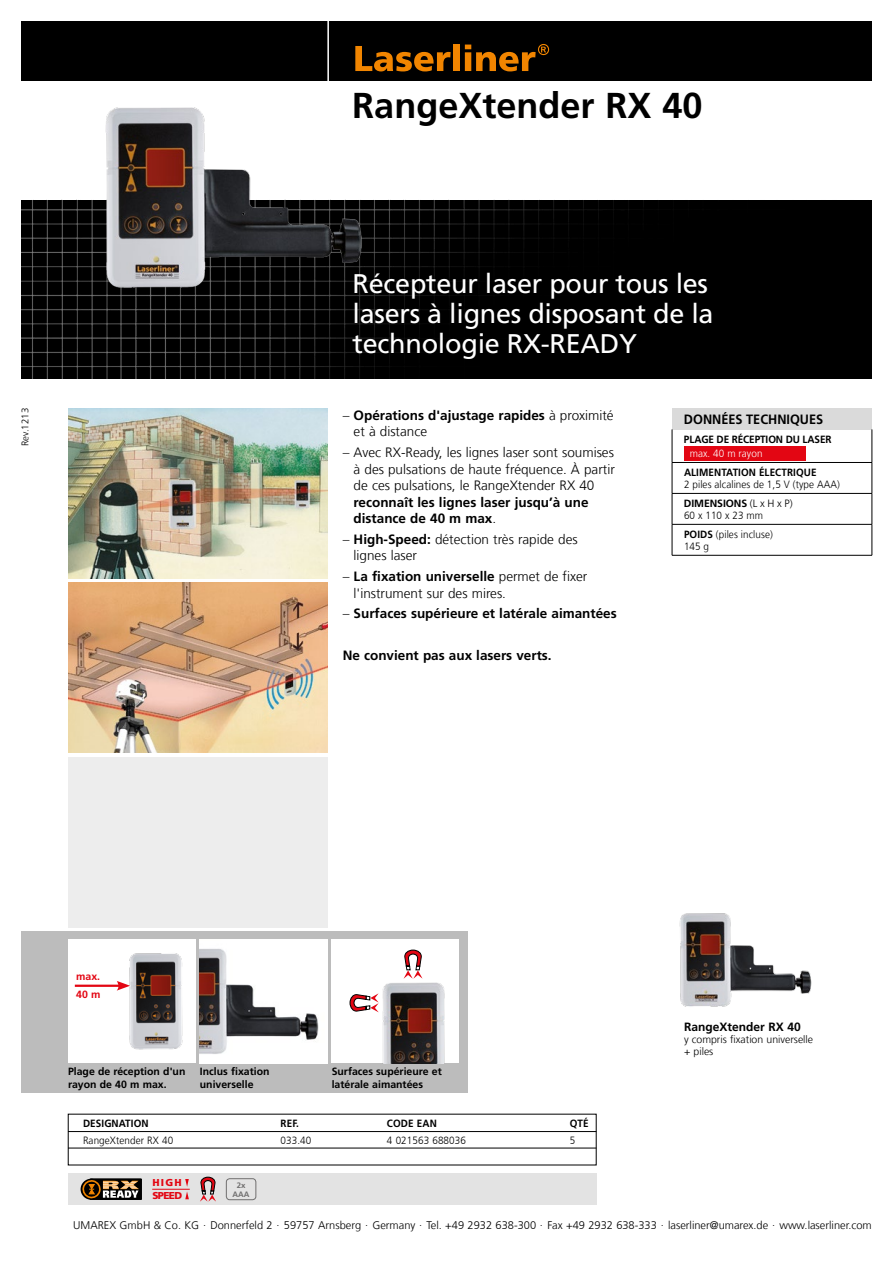
<style>
.page{position:relative;width:893px;height:1263px;background:#fff}
.page>*{position:absolute;margin:0;border:0;box-sizing:border-box;transform-origin:0 0}
.t1{font:700 36px "Frutiger LT Com";color:#000}
.t2{font:27px/30px "Frutiger LT Com";letter-spacing:-.01em;color:#fff}
.t3{font:300 13.5px/16.5px "Frutiger LT Com";color:#000}
.t4{font:700 13.5px/16.5px "Frutiger LT Com";color:#000}
.t5{font:700 13.5px "Frutiger LT Com";color:#000;scale:.94 1}
.t6{font:700 12px "Frutiger LT Com";color:#000}
.t7{font:300 11.1px "Frutiger LT Com";color:#000}
.t8{font:300 10.5px/18.9px "Frutiger LT Com";letter-spacing:.01em;color:#000;scale:.94 1}
.t9{font:700 10.5px/12.6px "Frutiger LT Com";color:#000}
.t10{font:700 10.5px "Frutiger LT Com";color:#000;scale:.94 1}
.t11{font:300 10.5px/12px "Frutiger LT Com";letter-spacing:.01em;color:#000}
.t12{font:700 10.5px "Frutiger LT Com";color:#000;scale:.95 1}
.t13{font:300 10.5px "Frutiger LT Com";letter-spacing:.01em;color:#fff;scale:.94 1}
.t14{font:700 10.5px/18.5px "Frutiger LT Com";color:#e30613}
.t15{font:900 10.05px/12.9px "Frutiger";letter-spacing:-.06em;color:#e30613}
.t16{font:300 9.6px "Frutiger LT Com";color:#000}
.t17{font:700 7.8px/9px "Frutiger LT Com";color:#706f6f;text-align:center}
.s1{font-weight:300}
.s2{font-weight:700}
</style>
<div class="page">
<img style="left:21px;top:200px;width:851px;height:178px">
<img style="left:68px;top:583px;width:259px;height:170px">
<div style="left:21px;top:21px;width:851px;height:60px;background:#000"></div>
<hr style="left:327px;top:20px;width:2px;height:62px;background:#fff">
<svg style="left:355px;top:46px;width:96px;height:25px"></svg>
<div style="left:454px;top:44px;width:6px;height:27px;background:#f18500"></div>
<svg style="left:465px;top:44px;width:84px;height:27px"></svg>
<img style="left:58px;top:107px;width:323px;height:212px">
<div style="left:68px;top:1174px;width:528px;height:31px;background:#e3e3e3"></div>
<svg style="left:200px;top:1177px;width:16px;height:25px"></svg>
<svg style="left:81px;top:1179px;width:21px;height:21px"></svg>
<div style="left:90px;top:1179px;width:52px;height:20px;background:#000"></div>
<div style="left:90px;top:1179px;width:52px;height:21px;border:1px solid #000"></div>
<svg style="left:82px;top:1180px;width:57px;height:18px"></svg>
<svg style="left:185px;top:1179px;width:4px;height:20px"></svg>
<hr style="left:152px;top:1189px;width:38px;height:1px;background:#e30613">
<div style="left:226px;top:1178px;width:30px;height:22px;border:1px solid #706f6f;border-radius:3px"></div>
<div style="left:21px;top:931px;width:447px;height:162px;background:#bcbcbc"></div>
<img style="left:200px;top:940px;width:127px;height:123px">
<div style="left:68px;top:940px;width:128px;height:123px;background:#fff"></div>
<img style="left:129px;top:953px;width:54px;height:97px">
<div style="left:332px;top:940px;width:127px;height:123px;background:#fff"></div>
<img style="left:378px;top:978px;width:67px;height:85px">
<hr style="left:75px;top:985px;width:46px;height:2px;background:#e30613">
<svg style="left:117px;top:981px;width:13px;height:10px"></svg>
<svg style="left:404px;top:949px;width:19px;height:30px"></svg>
<svg style="left:350px;top:993px;width:29px;height:19px"></svg>
<img style="left:68px;top:408px;width:259px;height:170px">
<div style="left:68px;top:757px;width:259px;height:170px;background:#ededed"></div>
<img style="left:679px;top:913px;width:133px;height:94px">
<hr style="left:68px;top:1131px;width:528px;height:1px;background:#000">
<hr style="left:68px;top:1148px;width:528px;height:1px;background:#000">
<div style="left:684px;top:446px;width:122px;height:15px;background:#e30613"></div>
<div style="left:672px;top:408px;width:200px;height:21px;background:#dadada"></div>
<hr style="left:672px;top:429px;width:1px;height:33px;background:#000">
<hr style="left:872px;top:429px;width:1px;height:33px;background:#000">
<hr style="left:672px;top:463px;width:1px;height:30px;background:#000">
<hr style="left:672px;top:494px;width:1px;height:30px;background:#000">
<hr style="left:672px;top:524px;width:1px;height:31px;background:#000">
<hr style="left:672px;top:462px;width:200px;height:1px;background:#000">
<hr style="left:672px;top:493px;width:200px;height:1px;background:#000">
<hr style="left:672px;top:524px;width:200px;height:1px;background:#000">
<hr style="left:872px;top:463px;width:1px;height:30px;background:#000">
<hr style="left:872px;top:494px;width:1px;height:30px;background:#000">
<hr style="left:872px;top:524px;width:1px;height:31px;background:#000">
<hr style="left:672px;top:555px;width:200px;height:1px;background:#000">
<p class="t16" style="left:20px;top:446px;width:39px;rotate:-90deg">Rev.1213</p>
<h1 class="t1" style="left:352px;top:84px;width:352px">RangeXtender RX 40</h1>
<h2 class="t2" style="left:353px;top:268px;width:363px">Récepteur laser pour tous les lasers à lignes disposant de la technologie RX-READY</h2>
<p class="t4" style="left:354px;top:407px;width:262px;text-indent:-11px"><span class="s1">–</span> Opérations d'ajustage rapides <span class="s1">à proximité et à distance</span></p>
<p class="t3" style="left:354px;top:444px;width:263px;text-align:justify;text-indent:-11px">– Avec RX-Ready, les lignes laser sont soumises à des pulsations de haute fréquence. À partir de ces pulsations, le RangeXtender RX 40</p>
<p class="t4" style="left:354px;top:494px;width:236px">reconnaît les lignes laser jusqu’à une distance de 40 m max<span class="s1">.</span></p>
<p class="t3" style="left:354px;top:531px;width:226px;text-indent:-11px">– <span class="s2">High-Speed:</span> détection très rapide des lignes laser</p>
<p class="t3" style="left:354px;top:568px;width:235px;text-indent:-11px">– <span class="s2">La fixation universelle</span> permet de fixer l'instrument sur des mires.</p>
<p class="t4" style="left:343px;top:605px;width:275px"><span class="s1">–</span> Surfaces supérieure et latérale aimantées</p>
<p class="t4" style="left:343px;top:647px;width:210px">Ne convient pas aux lasers verts.</p>
<p class="t5" style="left:684px;top:411px;width:150px">DONNÉES TECHNIQUES</p>
<p class="t12" style="left:684px;top:433px;width:157px">PLAGE DE RÉCEPTION DU LASER</p>
<p class="t13" style="left:690px;top:447px;width:79px">max. 40 m rayon</p>
<p class="t10" style="left:684px;top:466px;width:143px">ALIMENTATION ÉLECTRIQUE</p>
<p class="t8" style="left:684px;top:475px;width:167px">2 piles alcalines de 1,5 V (type AAA)<br><span class="s2">DIMENSIONS</span> (L x H x P)</p>
<p class="t8" style="left:684px;top:506px;width:96px">60 x 110 x 23 mm<br><span class="s2">POIDS</span> (piles incluse)</p>
<p class="t8" style="left:684px;top:537px;width:28px">145 g</p>
<p class="t14" style="left:76px;top:967px;width:26px">max.<br>40 m</p>
<p class="t9" style="left:68px;top:1065px;width:119px">Plage de réception d'un rayon de 40 m max.</p>
<p class="t9" style="left:332px;top:1065px;width:112px">Surfaces supérieure et latérale aimantées</p>
<p class="t9" style="left:200px;top:1065px;width:71px">Inclus fixation universelle</p>
<p class="t10" style="left:83px;top:1117px;width:71px">DESIGNATION</p>
<p class="t10" style="left:281px;top:1117px;width:21px">REF.</p>
<p class="t10" style="left:387px;top:1117px;width:55px">CODE EAN</p>
<p class="t10" style="left:570px;top:1117px;width:22px">QTÉ</p>
<p class="t8" style="left:83px;top:1130px;width:98px">RangeXtender RX 40</p>
<p class="t8" style="left:281px;top:1130px;width:34px">033.40</p>
<p class="t8" style="left:387px;top:1130px;width:86px">4 021563 688036</p>
<p class="t8" style="left:570px;top:1130px;width:7px">5</p>
<p class="t15" style="left:152px;top:1176px;width:31px">HIGH<br>SPEED</p>
<p class="t17" style="left:233px;top:1180px;width:19px">2x<br>AAA</p>
<p class="t6" style="left:684px;top:1020px;width:118px">RangeXtender RX 40</p>
<p class="t11" style="left:684px;top:1033px;width:131px">y compris fixation universelle + piles</p>
<p class="t7" style="left:73px;top:1218px;width:800px">UMAREX GmbH &amp; Co. KG . Donnerfeld 2 . 59757 Arnsberg . Germany . Tel. +49 2932 638-300 . Fax +49 2932 638-333 . laserliner@umarex.de . www.laserliner.com</p>
</div>
